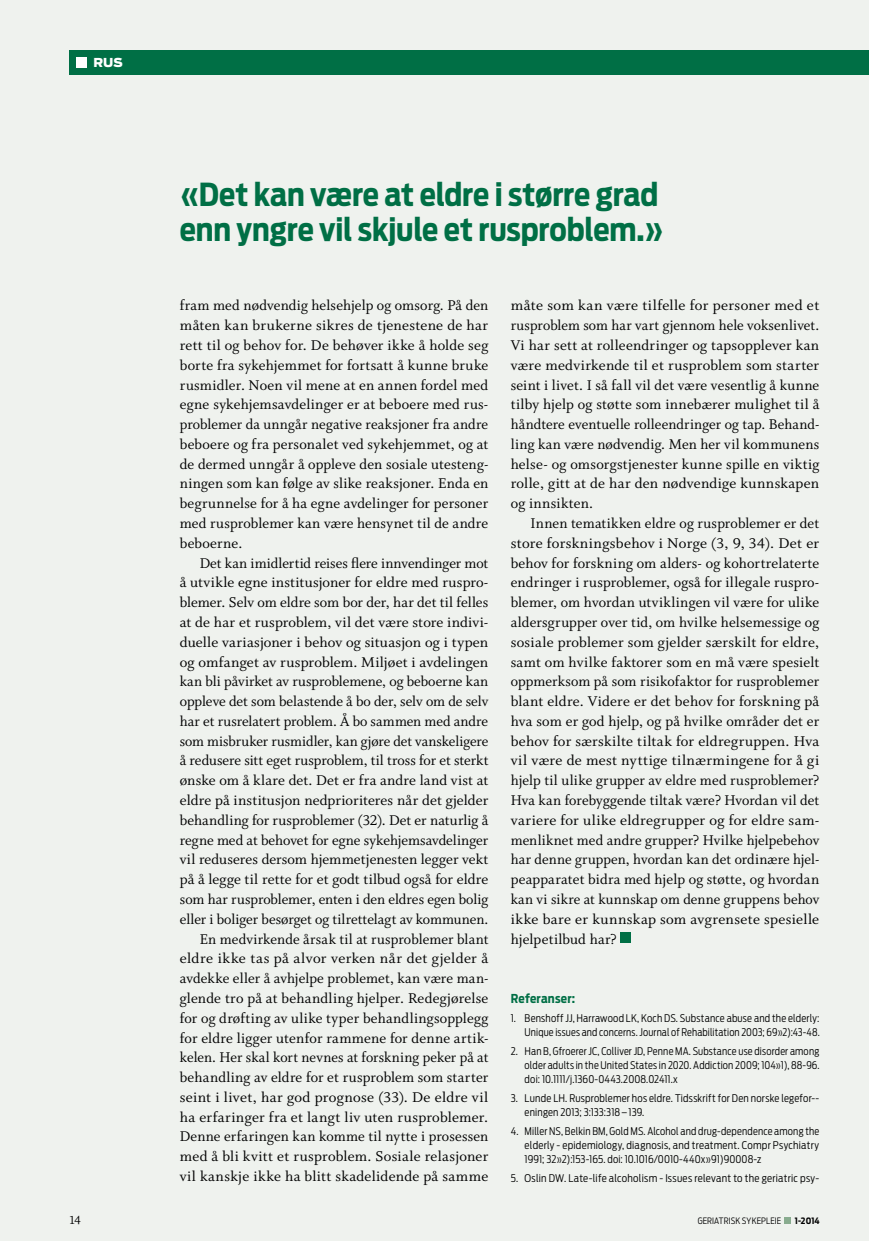
<style>
.page{position:relative;width:869px;height:1241px;background:#fff}
.page>*{position:absolute;margin:0;border:0;box-sizing:border-box;transform-origin:0 0}
.t1{font:700 31.5px/35px "Antenna Cond";letter-spacing:-.005em;color:#006f45}
.t2{font:15.75px/19.8px "Whitman Roman LF";letter-spacing:.005em;color:#000;text-align:justify}
.t3{font:13.12px "Whitman Roman LF";color:#000}
.t4{font:700 12.25px "Antenna Cond";letter-spacing:.015em;color:#006f45}
.t5{font:900 12.25px "Antenna";color:#fff}
.t6{font:300 10.5px/14px "Antenna Cond";letter-spacing:.015em;color:#000;text-align:justify}
.t7{font:300 8.75px "Antenna Cond";letter-spacing:.01em;color:#000}
.t8{font:700 8.75px "Antenna Cond";color:#000}
</style>
<div class="page">
<div style="left:0;top:0;width:868px;height:1240px;background:#eff2ee"></div>
<div style="left:619px;top:932px;width:11px;height:10px;background:#006f45"></div>
<div style="left:69px;top:50px;width:799px;height:24px;background:#006f45"></div>
<div style="left:76px;top:57px;width:11px;height:10px;background:#fff"></div>
<div style="left:784px;top:1216px;width:6px;height:7px;background:#89ac8f"></div>
<p class="t5" style="left:93px;top:55px;width:31px">Rus</p>
<h1 class="t1" style="left:180px;top:177px;width:485px">«Det kan være at eldre i større grad enn yngre vil skjule et rusproblem.»</h1>
<p class="t2" style="left:180px;top:296px;width:310px">fram med nødvendig helsehjelp og omsorg. På den måten kan brukerne sikres de tjenestene de har rett til og behov for. De behøver ikke å holde seg borte fra sykehjemmet for fortsatt å kunne bruke rusmidler. Noen vil mene at en annen fordel med egne sykehjemsavdelinger er at beboere med rus&shy;problemer da unngår negative reaksjoner fra andre beboere og fra personalet ved sykehjemmet, og at de dermed unngår å oppleve den sosiale utesteng&shy;ningen som kan følge av slike reaksjoner. Enda en begrunnelse for å ha egne avdelinger for personer med rusproblemer kan være hensynet til de andre beboerne.</p>
<p class="t2" style="left:180px;top:553px;width:310px;text-align:right">Det kan imidlertid reises flere innvendinger mot<br>å utvikle egne institusjoner for eldre med ruspro&shy;blemer. Selv om eldre som bor der, har det til felles at de har et rusproblem, vil det være store indivi&shy;duelle variasjoner i behov og situasjon og i typen og omfanget av rusproblem. Miljøet i avdelingen kan bli påvirket av rusproblemene, og beboerne kan oppleve det som belastende å bo der, selv om de selv har et rusrelatert problem. Å bo sammen med andre som misbruker rusmidler, kan gjøre det vanskeligere å redusere sitt eget rusproblem, til tross for et sterkt ønske om å klare det. Det er fra andre land vist at eldre på institusjon nedprioriteres når det gjelder behandling for rusproblemer (32). Det er naturlig å regne med at behovet for egne sykehjemsavdelinger vil reduseres dersom hjemmetjenesten legger vekt på å legge til rette for et godt tilbud også for eldre som har rusproblemer, enten i den eldres egen bolig eller i boliger besørget og tilrettelagt av kommunen.<br>En medvirkende årsak til at rusproblemer blant eldre ikke tas på alvor verken når det gjelder å avdekke eller å avhjelpe problemet, kan være man&shy;glende tro på at behandling hjelper. Redegjørelse for og drøfting av ulike typer behandlingsopplegg for eldre ligger utenfor rammene for denne artik&shy;kelen. Her skal kort nevnes at forskning peker på at behandling av eldre for et rusproblem som starter seint i livet, har god prognose (33). De eldre vil ha erfaringer fra et langt liv uten rusproblemer.<br>Denne erfaringen kan komme til nytte i prosessen med å bli kvitt et rusproblem. Sosiale relasjoner vil kanskje ikke ha blitt skadelidende på samme</p>
<p class="t2" style="left:510px;top:296px;width:310px">måte som kan være tilfelle for personer med et rusproblem som har vart gjennom hele voksenlivet.<br>Vi har sett at rolleendringer og tapsopplever kan være medvirkende til et rusproblem som starter seint i livet. I så fall vil det være vesentlig å kunne tilby hjelp og støtte som innebærer mulighet til å håndtere eventuelle rolleendringer og tap. Behand&shy;ling kan være nødvendig. Men her vil kommunens helse- og omsorgstjenester kunne spille en viktig rolle, gitt at de har den nødvendige kunnskapen og innsikten.</p>
<p class="t2" style="left:510px;top:513px;width:310px;text-indent:20px">Innen tematikken eldre og rusproblemer er det store forskningsbehov i Norge (3, 9, 34). Det er behov for forskning om alders- og kohortrelaterte endringer i rusproblemer, også for illegale ruspro&shy;blemer, om hvordan utviklingen vil være for ulike aldersgrupper over tid, om hvilke helsemessige og sosiale problemer som gjelder særskilt for eldre, samt om hvilke faktorer som en må være spesielt oppmerksom på som risikofaktor for rusproblemer blant eldre. Videre er det behov for forskning på hva som er god hjelp, og på hvilke områder det er behov for særskilte tiltak for eldregruppen. Hva vil være de mest nyttige tilnærmingene for å gi hjelp til ulike grupper av eldre med rusproblemer?<br>Hva kan forebyggende tiltak være? Hvordan vil det variere for ulike eldregrupper og for eldre sam&shy;menliknet med andre grupper? Hvilke hjelpebehov har denne gruppen, hvordan kan det ordinære hjel&shy;peapparatet bidra med hjelp og støtte, og hvordan kan vi sikre at kunnskap om denne gruppens behov ikke bare er kunnskap som avgrensete spesielle hjelpetilbud har?</p>
<p class="t4" style="left:510px;top:991px;width:66px">Referanser:</p>
<p class="t6" style="left:510px;top:1010px;width:310px;text-align:right">1. Benshoff JJ, Harrawood LK, Koch DS. Substance abuse and the elderly:<br>Unique issues and concerns. Journal of Rehabilitation 2003; 69»2):43-48.</p>
<p class="t6" style="left:524px;top:1043px;width:296px;text-indent:-14px">2. Han B, Gfroerer JC, Colliver JD, Penne MA. Substance use disorder among older adults in the United States in 2020. Addiction 2009; 104»1), 88-96. doi: 10.1111/j.1360-0443.2008.02411.x</p>
<p class="t6" style="left:524px;top:1090px;width:296px;text-indent:-14px">3. Lunde LH. Rusproblemer hos eldre. Tidsskrift for Den norske legefor-- eningen 2013; 3:133:318–139.</p>
<p class="t6" style="left:524px;top:1123px;width:296px;text-indent:-14px">4. Miller NS, Belkin BM, Gold MS. Alcohol and drug-dependence among the elderly - epidemiology, diagnosis, and treatment. Compr Psychiatry 1991; 32»2):153-165. doi: 10.1016/0010-440x»91)90008-z</p>
<p class="t6" style="left:510px;top:1170px;width:310px">5. Oslin DW. Late-life alcoholism - Issues relevant to the geriatric psy-</p>
<p class="t3" style="left:69px;top:1212px;width:13px">14</p>
<p class="t7" style="left:697px;top:1214px;width:85px">Geriatrisk Sykepleie</p>
<p class="t8" style="left:794px;top:1214px;width:26px">1-2014</p>
</div>
